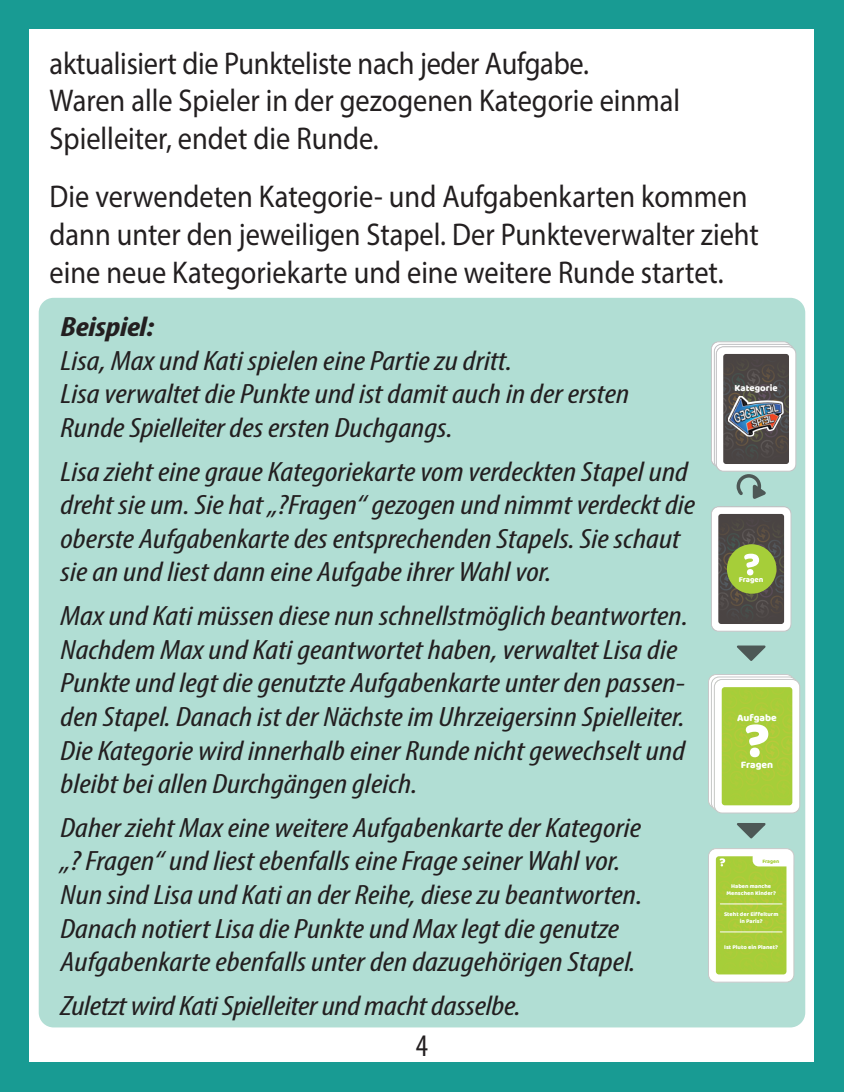
<style>
.page{position:relative;width:844px;height:1092px;background:#fff}
.page>*{position:absolute;margin:0;border:0;box-sizing:border-box;transform-origin:0 0}
.t1{font:31.5px/37.8px "Myriad Pro";color:#231f20;scale:.9 1}
.t2{font:condensed 31.5px "Myriad Pro";color:#231f20}
.t3{font:italic condensed 28px/33.6px "Myriad Pro";color:#231f20;scale:1.2 1}
.t4{font:italic 700 condensed 28px "Myriad Pro";letter-spacing:-.01em;color:#231f20;scale:1.2 1}
.t5{font:10.15px "Baloo Thambi";color:#fff}
.t6{font:9.45px "Baloo Thambi";color:#fff}
.t7{font:7.7px "Baloo Thambi";color:#fff}
.t8{font:5.95px/7px "Baloo Thambi";color:#fff;text-align:center}
.t9{font:5.25px "Baloo Thambi";color:#a6ce39}
</style>
<div class="page">
<div style="left:0;top:0;width:843px;height:1091px;background:#189b93"></div>
<div style="left:30px;top:30px;width:784px;height:1032px;background:#fff"></div>
<div style="left:39px;top:298px;width:766px;height:729px;background:#b1ded4;border-radius:15px"></div>
<svg style="left:708px;top:674px;width:90px;height:139px;background:#c2db78"></svg>
<div style="left:713px;top:679px;width:87px;height:134px;border:1px solid #c7c8ca;border-radius:8px"></div>
<svg style="left:709px;top:850px;width:84px;height:132px;background:#c0da6f"></svg>
<div style="left:707px;top:848px;width:87px;height:134px;border:1px solid #c7c8ca;border-radius:8px"></div>
<svg style="left:737px;top:645px;width:29px;height:16px"></svg>
<svg style="left:737px;top:823px;width:29px;height:16px"></svg>
<svg style="left:711px;top:342px;width:85px;height:289px;background:#92998d"></svg>
<p class="t1" style="left:50px;top:44px;width:702px">aktualisiert die Punkteliste nach jeder Aufgabe.<br>Waren alle Spieler in der gezogenen Kategorie einmal<br>Spielleiter, endet die Runde.</p>
<p class="t1" style="left:50px;top:177px;width:789px">Die verwendeten Kategorie- und Aufgabenkarten kommen dann unter den jeweiligen Stapel. Der Punkteverwalter zieht eine neue Kategoriekarte und eine weitere Runde startet.</p>
<p class="t4" style="left:61px;top:309px;width:79px">Beispiel:</p>
<p class="t3" style="left:61px;top:343px;width:475px">Lisa, Max und Kati spielen eine Partie zu dritt.<br>Lisa verwaltet die Punkte und ist damit auch in der ersten<br>Runde Spielleiter des ersten Duchgangs.</p>
<p class="t3" style="left:61px;top:454px;width:530px">Lisa zieht eine graue Kategoriekarte vom verdeckten Stapel und dreht sie um. Sie hat „?Fragen“ gezogen und nimmt verdeckt die oberste Aufgabenkarte des entsprechenden Stapels. Sie schaut sie an und liest dann eine Aufgabe ihrer Wahl vor.</p>
<p class="t3" style="left:61px;top:598px;width:524px">Max und Kati müssen diese nun schnellstmöglich beantworten.<br>Nachdem Max und Kati geantwortet haben, verwaltet Lisa die Punkte und legt die genutzte Aufgabenkarte unter den passen&shy;den Stapel. Danach ist der Nächste im Uhrzeigersinn Spielleiter.<br>Die Kategorie wird innerhalb einer Runde nicht gewechselt und bleibt bei allen Durchgängen gleich.</p>
<p class="t3" style="left:61px;top:810px;width:486px">Daher zieht Max eine weitere Aufgabenkarte der Kategorie „? Fragen“ und liest ebenfalls eine Frage seiner Wahl vor.<br>Nun sind Lisa und Kati an der Reihe, diese zu beantworten.<br>Danach notiert Lisa die Punkte und Max legt die genutze Aufgabenkarte ebenfalls unter den dazugehörigen Stapel.</p>
<p class="t3" style="left:61px;top:988px;width:385px">Zuletzt wird Kati Spielleiter und macht dasselbe.</p>
<p class="t6" style="left:732px;top:378px;width:45px">Kategorie</p>
<p class="t6" style="left:734px;top:381px;width:45px">Kategorie</p>
<p class="t7" style="left:738px;top:574px;width:26px">Fragen</p>
<p class="t5" style="left:731px;top:705px;width:41px">Aufgabe</p>
<p class="t5" style="left:734px;top:707px;width:41px">Aufgabe</p>
<p class="t5" style="left:737px;top:709px;width:41px">Aufgabe</p>
<p class="t5" style="left:734px;top:752px;width:34px">Fragen</p>
<p class="t5" style="left:737px;top:754px;width:34px">Fragen</p>
<p class="t5" style="left:740px;top:757px;width:34px">Fragen</p>
<p class="t9" style="left:762px;top:857px;width:19px">Fragen</p>
<p class="t8" style="left:726px;top:882px;width:51px">Haben manche<br>Menschen Kinder?</p>
<p class="t8" style="left:723px;top:910px;width:56px">Steht der Eiffelturm in Paris?</p>
<p class="t8" style="left:724px;top:943px;width:55px">Ist Pluto ein Planet?</p>
<p class="t2" style="left:416px;top:1025px;width:14px">4</p>
</div>
